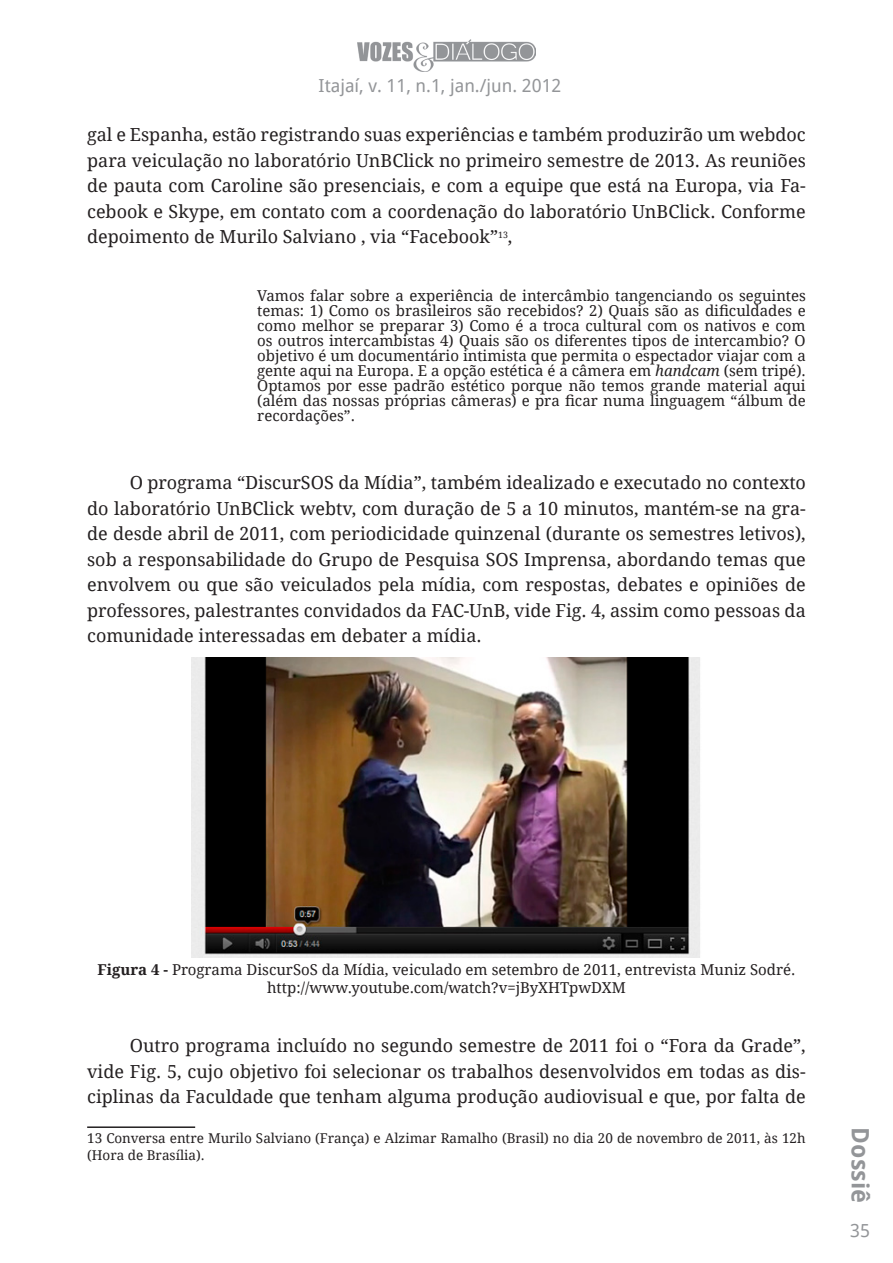
<style>
.page{position:relative;width:893px;height:1263px;background:#fff}
.page>*{position:absolute;margin:0;border:0;box-sizing:border-box;transform-origin:0 0}
.t1{font:700 24px "Droid Sans";color:#939598}
.Corpo_de_texto{font:18px/25.5px "Droid Serif";color:#231f20;text-align:justify}
.Nota_de_rodapé{font:18px/25.5px "Droid Serif";color:#231f20;text-align:justify}
.t2{font:18px "Droid Sans";color:#939598}
.Citação{font:15px/15px "Droid Serif";color:#231f20;text-align:justify}
.Legenda{font:15px/18px "Droid Serif";color:#231f20;text-align:center}
.Nota_de_rodapé-2{font:13.5px/16.2px "Droid Serif";color:#231f20}
.s1{font-style:italic}
.s2{font-weight:700}
</style>
<div class="page">
<img style="left:357px;top:39px;width:179px;height:33px">
<hr style="left:87px;top:1126px;width:108px;height:2px;background:#231f20">
<img style="left:191px;top:657px;width:509px;height:300px">
<p class="t2" style="left:319px;top:74px;width:244px">Itajaí, v. 11, n.1, jan./jun. 2012</p>
<p class="Nota_de_rodapé" style="left:87px;top:122px;width:720px">gal e Espanha, estão registrando suas experiências e também produzirão um webdoc para veiculação no laboratório UnBClick no primeiro semestre de 2013. As reuniões de pauta com Caroline são presenciais, e com a equipe que está na Europa, via Fa&shy;cebook e Skype, em contato com a coordenação do laboratório UnBClick. Conforme depoimento de Murilo Salviano , via “Facebook”<sup>13</sup>,</p>
<p class="Citação" style="left:257px;top:288px;width:550px">Vamos falar sobre a experiência de intercâmbio tangenciando os seguintes temas: 1) Como os brasileiros são recebidos? 2) Quais são as dificuldades e como melhor se preparar 3) Como é a troca cultural com os nativos e com os outros intercambistas 4) Quais são os diferentes tipos de intercambio? O objetivo é um documentário intimista que permita o espectador viajar com a gente aqui na Europa. E a opção estética é a câmera em <span class="s1">handcam</span> (sem tripé).<br>Optamos por esse padrão estético porque não temos grande material aqui (além das nossas próprias câmeras) e pra ficar numa linguagem “álbum de recordações”.</p>
<p class="Corpo_de_texto" style="left:87px;top:470px;width:720px;text-indent:43px">O programa “DiscurSOS da Mídia”, também idealizado e executado no contexto do laboratório UnBClick webtv, com duração de 5 a 10 minutos, mantém-se na gra&shy;de desde abril de 2011, com periodicidade quinzenal (durante os semestres letivos), sob a responsabilidade do Grupo de Pesquisa SOS Imprensa, abordando temas que envolvem ou que são veiculados pela mídia, com respostas, debates e opiniões de professores, palestrantes convidados da FAC-UnB, vide Fig. 4, assim como pessoas da comunidade interessadas em debater a mídia.</p>
<p class="Legenda" style="left:97px;top:960px;width:700px"><span class="s2">Figura 4 -</span> Programa DiscurSoS da Mídia, veiculado em setembro de 2011, entrevista Muniz Sodré. http://www.youtube.com/watch?v=jByXHTpwDXM</p>
<p class="Corpo_de_texto" style="left:87px;top:1033px;width:720px;text-indent:43px">Outro programa incluído no segundo semestre de 2011 foi o “Fora da Grade”, vide Fig. 5, cujo objetivo foi selecionar os trabalhos desenvolvidos em todas as dis&shy;ciplinas da Faculdade que tenham alguma produção audiovisual e que, por falta de</p>
<p class="Nota_de_rodapé-2" style="left:87px;top:1130px;width:720px">13 Conversa entre Murilo Salviano (França) e Alzimar Ramalho (Brasil) no dia 20 de novembro de 2011, às 12h (Hora de Brasília).</p>
<h1 class="t1" style="left:876px;top:1127px;width:77px;rotate:90deg">Dossiê</h1>
<p class="t2" style="left:850px;top:1219px;width:21px">35</p>
</div>
